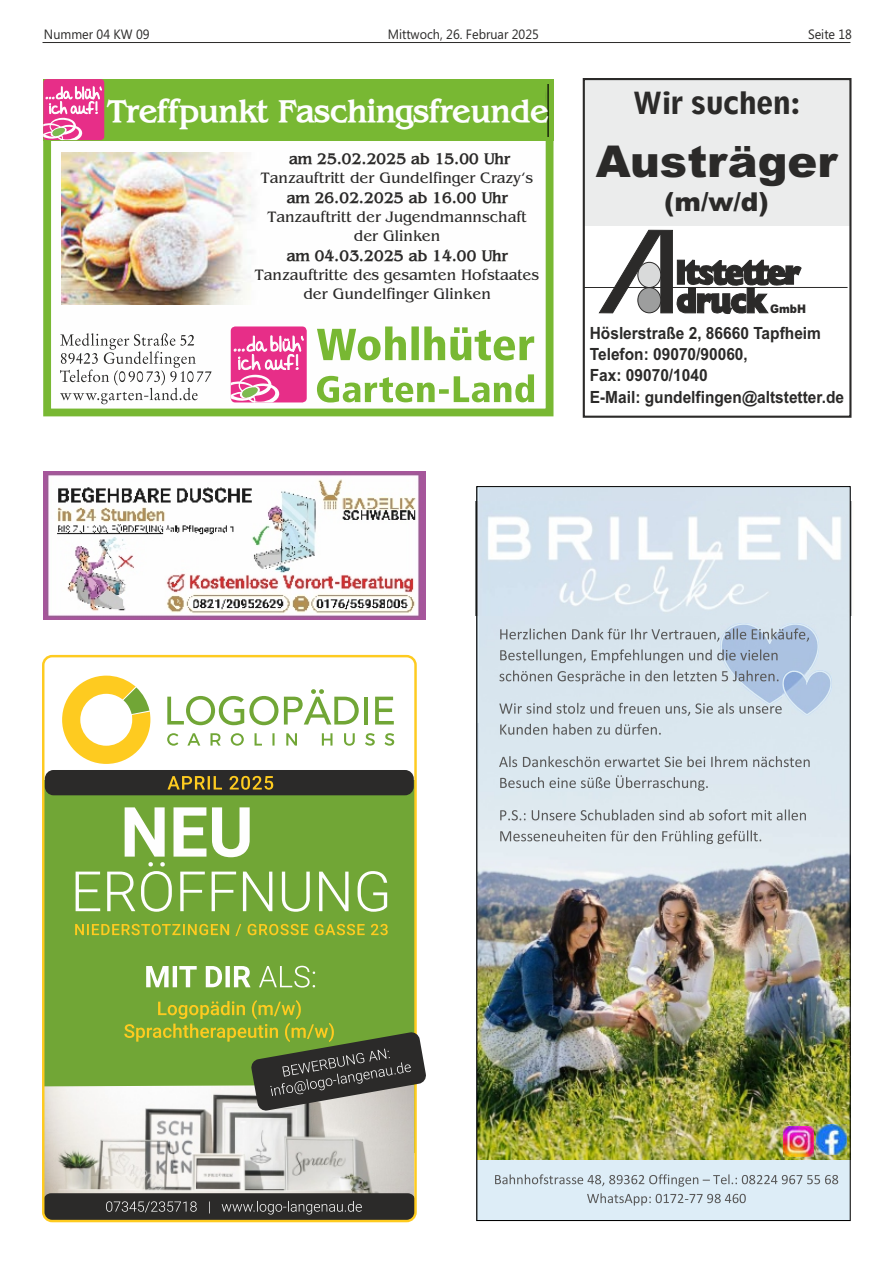
<style>
.page{position:relative;width:893px;height:1263px;background:#fff}
.page>*{position:absolute;margin:0;border:0;box-sizing:border-box;transform-origin:0 0}
.t1{font:900 43.8px "Arial";color:#2b2a29}
.t2{font:700 33px "Bangle";color:#fefefe}
.t3{font:800 condensed 28.8px "Geometric 212 BT";color:#2b2a29}
.t4{font:900 26.1px "Arial";color:#2b2a29}
.t5{font:700 16.8px/21.1px "Arial Narrow";color:#2b2a29;scale:1.12 1}
.t6{font:16.2px/19px "Bangle Normal";color:#2b2a29;text-align:center}
.t7{font:700 16.2px "Bangle";color:#2b2a29}
.t8{font:13.5px "Segoe UI";color:#2b2a29;scale:.93 1}
.t9{font:900 11.85px "Arial";color:#2b2a29;scale:.91 1}
</style>
<div class="page">
<hr style="left:43px;top:42px;width:807px;height:1px;background:#2b2a29">
<img style="left:43px;top:471px;width:383px;height:149px">
<img style="left:476px;top:486px;width:375px;height:735px">
<div style="left:43px;top:79px;width:510px;height:61px;background:#78b833"></div>
<div style="left:43px;top:80px;width:510px;height:336px;border:8px solid #78b833"></div>
<svg style="left:60px;top:333px;width:152px;height:71px"></svg>
<svg style="left:317px;top:374px;width:217px;height:28px"></svg>
<svg style="left:317px;top:326px;width:217px;height:34px"></svg>
<div style="left:231px;top:326px;width:76px;height:76px;background:#e72e88;border-radius:5px"></div>
<svg style="left:231px;top:335px;width:73px;height:67px"></svg>
<img style="left:546px;top:84px;width:3px;height:52px">
<div style="left:43px;top:79px;width:61px;height:61px;background:#e72e88;border-radius:4px"></div>
<svg style="left:43px;top:86px;width:59px;height:54px"></svg>
<img style="left:62px;top:153px;width:192px;height:151px">
<div style="left:584px;top:79px;width:266px;height:147px;background:#ebecec"></div>
<div style="left:583px;top:78px;width:268px;height:340px;border:2px solid #2b2a29"></div>
<svg style="left:599px;top:230px;width:202px;height:84px"></svg>
<div style="left:638px;top:288px;width:23px;height:25px;background:#9d9e9e;border-radius:50%"></div>
<div style="left:638px;top:287px;width:23px;height:26px;border:1px solid #2b2a29;border-radius:50%"></div>
<div style="left:638px;top:262px;width:23px;height:26px;background:#d9dada;border-radius:50%"></div>
<div style="left:638px;top:262px;width:23px;height:26px;border:1px solid #2b2a29;border-radius:50%"></div>
<hr style="left:584px;top:287px;width:263px;height:1px;background:#2b2a29">
<div style="left:43px;top:780px;width:372px;height:373px;background:#71a636"></div>
<svg style="left:146px;top:966px;width:169px;height:21px"></svg>
<img style="left:45px;top:1086px;width:369px;height:110px">
<div style="left:43px;top:1193px;width:372px;height:28px;background:#2b2a29;border-radius:8px"></div>
<svg style="left:106px;top:1201px;width:91px;height:11px"></svg>
<svg style="left:209px;top:1201px;width:153px;height:13px"></svg>
<div style="left:42px;top:655px;width:375px;height:567px;border:2px solid #fecb20;border-radius:9px"></div>
<div style="left:45px;top:770px;width:369px;height:25px;background:#2b2a29;border-radius:9px"></div>
<svg style="left:124px;top:1000px;width:302px;height:111px"></svg>
<svg style="left:76px;top:807px;width:311px;height:105px"></svg>
<svg style="left:75px;top:924px;width:313px;height:12px"></svg>
<svg style="left:167px;top:776px;width:106px;height:14px"></svg>
<svg style="left:62px;top:676px;width:88px;height:88px"></svg>
<svg style="left:167px;top:696px;width:111px;height:29px"></svg>
<svg style="left:284px;top:689px;width:75px;height:35px"></svg>
<hr style="left:364px;top:697px;width:4px;height:27px;background:#71a636">
<svg style="left:375px;top:697px;width:19px;height:27px"></svg>
<svg style="left:167px;top:733px;width:227px;height:13px"></svg>
<p class="t8" style="left:44px;top:29px;width:115px">Nummer 04 KW 09</p>
<p class="t8" style="left:388px;top:29px;width:164px">Mittwoch, 26. Februar 2025</p>
<p class="t8" style="left:808px;top:29px;width:49px">Seite 18</p>
<h2 class="t2" style="left:108px;top:90px;width:442px">Treffpunkt Faschingsfreunde</h2>
<p class="t7" style="left:289px;top:148px;width:222px">am 25.02.2025 ab 15.00 Uhr</p>
<p class="t6" style="left:261px;top:167px;width:274px">Tanzauftritt der Gundelfinger Crazy‘s</p>
<p class="t7" style="left:287px;top:187px;width:222px">am 26.02.2025 ab 16.00 Uhr</p>
<p class="t6" style="left:267px;top:207px;width:261px">Tanzauftritt der Jugendmannschaft der Glinken</p>
<p class="t7" style="left:287px;top:245px;width:222px">am 04.03.2025 ab 14.00 Uhr</p>
<p class="t6" style="left:255px;top:265px;width:286px">Tanzauftritte des gesamten Hofstaates der Gundelfinger Glinken</p>
<h3 class="t3" style="left:633px;top:92px;width:169px">Wir suchen:</h3>
<h1 class="t1" style="left:596px;top:146px;width:243px">Austräger</h1>
<h3 class="t4" style="left:664px;top:192px;width:106px">(m/w/d)</h3>
<p class="t9" style="left:770px;top:305px;width:41px">GmbH</p>
<p class="t5" style="left:590px;top:322px;width:229px">Höslerstraße 2, 86660 Tapfheim<br>Telefon: 09070/90060,<br>Fax: 09070/1040<br>E-Mail: gundelfingen@altstetter.de</p>
</div>
